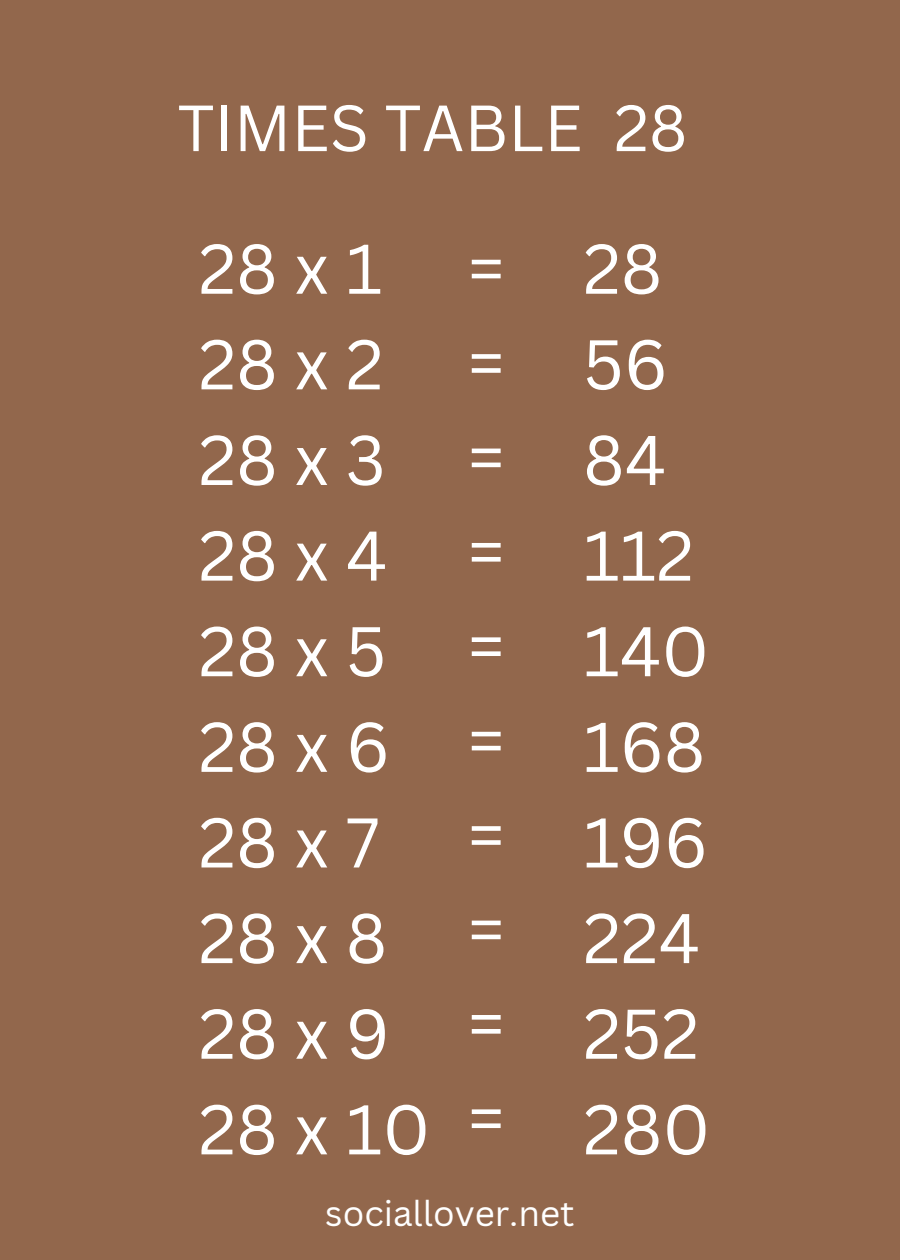
<style>
.page{position:relative;width:900px;height:1260px;background:#92674c}
.page>*{position:absolute;margin:0;border:0;box-sizing:border-box;transform-origin:0 0}
.t1{font:68.75px/95.5px "Canva Sans";letter-spacing:.245em;color:#fff}
.t2{font:68.75px/95.5px "Canva Sans";color:#fff}
.t3{font:63.75px "Canva Sans";color:#fff}
.t4{font:35px "Canva Sans";color:#fff}
</style>
<div class="page">
<p class="t3" style="left:177px;top:83px;width:512px">TIMES TABLE 28</p>
<h1 class="t1" style="left:199px;top:219px;width:233px">28x1<br>28x2<br>28x3<br>28x4<br>28x5<br>28x6<br>28x7<br>28x8<br>28x9<br>28 x 10</h1>
<h2 class="t2" style="left:467px;top:219px;width:39px">=</h2>
<p class="t2" style="left:467px;top:314px;width:39px">=</p>
<p class="t2" style="left:467px;top:408px;width:39px">=</p>
<p class="t2" style="left:467px;top:502px;width:39px">=</p>
<p class="t2" style="left:467px;top:597px;width:39px">=</p>
<p class="t2" style="left:467px;top:691px;width:39px">=</p>
<p class="t2" style="left:467px;top:786px;width:39px">=</p>
<p class="t2" style="left:467px;top:880px;width:39px">=</p>
<p class="t2" style="left:467px;top:974px;width:39px">=</p>
<p class="t2" style="left:467px;top:1069px;width:39px">=</p>
<p class="t2" style="left:583px;top:219px;width:129px">28<br>56<br>84<br>112<br>140<br>168<br>196<br>224<br>252<br>280</p>
<h2 class="t4" style="left:325px;top:1188px;width:251px">sociallover.net</h2>
</div>
